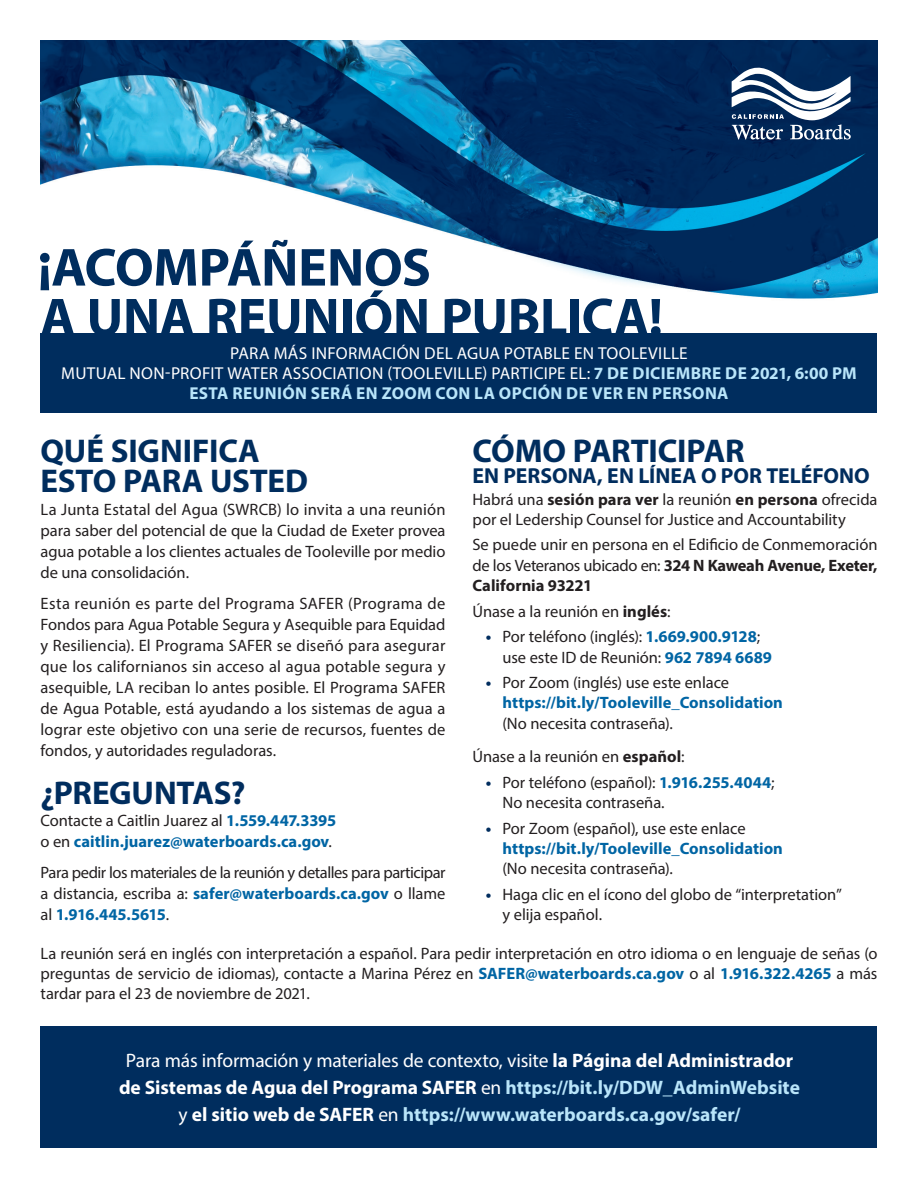
<style>
.page{position:relative;width:918px;height:1188px;background:#fff}
.page>*{position:absolute;margin:0;border:0;box-sizing:border-box;transform-origin:0 0}
.H1_Title01{font:700 54px "Myriad Pro";letter-spacing:-.005em;color:#002d5e}
.H3_Level01A{font:700 33px/30px "Myriad Pro";letter-spacing:-.005em;color:#002d5e}
.H3_Level01B{font:700 21.75px "Myriad Pro";color:#002d5e}
.P_Text04{font:700 19.5px/27px "Myriad Pro";color:#fff;text-align:center}
.H2_Subtitle{font:17.25px/20.2px "Myriad Pro";letter-spacing:.015em;color:#fff;text-align:center}
.P_Text01{font:16.5px/21px "Myriad Pro";letter-spacing:-.005em;color:#231f20;text-align:justify}
.P_Text03{font:16.5px/20.2px "Myriad Pro";letter-spacing:-.005em;color:#231f20;text-align:justify}
.P_Bulletlist01{font:16.5px/20.2px "Myriad Pro";letter-spacing:-.005em;color:#231f20}
.P_Bulletlist01Last{font:16.5px/20.2px "Myriad Pro";letter-spacing:-.005em;color:#231f20}
.P_Text02{font:700 16.5px/21px "Myriad Pro";color:#0065a4}
.s1{font-weight:700;color:#b9e5fa}
.s2{font-weight:400;color:#231f20}
.s3{font-weight:700;color:#0065a4}
.s4{font-weight:700}
.s5{font-weight:700;color:#002d5e}
.s6{font-weight:400}
.s7{color:#b9e5fa}
</style>
<div class="page">
<img style="left:40px;top:40px;width:838px;height:259px">
<div style="left:40px;top:1026px;width:838px;height:122px;background:#002d5e"></div>
<div style="left:40px;top:333px;width:838px;height:80px;background:#002d5e"></div>
<svg style="left:732px;top:68px;width:119px;height:72px"></svg>
<h1 class="H1_Title01" style="left:38px;top:232px;width:395px">¡ACOMPÁÑENOS</h1>
<h1 class="H1_Title01" style="left:40px;top:282px;width:624px">A UNA REUNIÓN PUBLICA!</h1>
<h2 class="H2_Subtitle" style="left:61px;top:343px;width:797px">PARA MÁS INFORMACIÓN DEL AGUA POTABLE EN TOOLEVILLE<br>MUTUAL NON-PROFIT WATER ASSOCIATION (TOOLEVILLE) PARTICIPE EL: <span class="s1">7 DE DICIEMBRE DE 2021, 6:00 PM<br>ESTA REUNIÓN SERÁ EN ZOOM CON LA OPCIÓN DE VER EN PERSONA</span></h2>
<h3 class="H3_Level01A" style="left:40px;top:435px;width:269px">QUÉ SIGNIFICA<br>ESTO PARA USTED</h3>
<p class="P_Text01" style="left:40px;top:499px;width:407px">La Junta Estatal del Agua (SWRCB) lo invita a una reunión para saber del potencial de que la Ciudad de Exeter provea agua potable a los clientes actuales de Tooleville por medio de una consolidación.</p>
<p class="P_Text01" style="left:40px;top:592px;width:407px">Esta reunión es parte del Programa SAFER (Programa de Fondos para Agua Potable Segura y Asequible para Equidad y Resiliencia). El Programa SAFER se diseñó para asegurar que los californianos sin acceso al agua potable segura y asequible, LA reciban lo antes posible. El Programa SAFER de Agua Potable, está ayudando a los sistemas de agua a lograr este objetivo con una serie de recursos, fuentes de fondos, y autoridades reguladoras.</p>
<h3 class="H3_Level01A" style="left:40px;top:776px;width:207px">¿PREGUNTAS?</h3>
<p class="P_Text02" style="left:40px;top:810px;width:297px"><span class="s2">Contacte a Caitlin Juarez al</span> 1.559.447.3395 <span class="s2">o en</span> caitlin.juarez@waterboards.ca.gov<span class="s2">.</span></p>
<p class="P_Text01" style="left:40px;top:862px;width:407px">Para pedir los materiales de la reunión y detalles para participar a distancia, escriba a: <span class="s3">safer@waterboards.ca.gov</span> o llame al <span class="s3">1.916.445.5615</span>.</p>
<h3 class="H3_Level01A" style="left:472px;top:435px;width:274px">CÓMO PARTICIPAR</h3>
<h3 class="H3_Level01B" style="left:472px;top:461px;width:399px">EN PERSONA, EN LÍNEA O POR TELÉFONO</h3>
<p class="P_Text03" style="left:472px;top:489px;width:407px">Habrá una <span class="s4">sesión para ver</span> la reunión <span class="s4">en persona</span> ofrecida por el Ledership Counsel for Justice and Accountability</p>
<p class="P_Text03" style="left:473px;top:535px;width:407px">Se puede unir en persona en el Edificio de Conmemoración de los Veteranos ubicado en: <span class="s4">324 N Kaweah Avenue, Exeter, California 93221</span></p>
<p class="P_Text03" style="left:472px;top:601px;width:200px">Únase a la reunión en <span class="s4">inglés</span>:</p>
<p class="P_Bulletlist01" style="left:502px;top:626px;width:271px;text-indent:-16px"><span class="s5">•</span> Por teléfono (inglés): <span class="s3">1.669.900.9128</span>; use este ID de Reunión: <span class="s3">962 7894 6689</span></p>
<p class="P_Bulletlist01Last" style="left:502px;top:672px;width:282px;text-indent:-16px"><span class="s5">•</span> Por Zoom (inglés) use este enlace <span class="s3">https://bit.ly/Tooleville_Consolidation </span>(No necesita contraseña).</p>
<p class="P_Text03" style="left:472px;top:747px;width:214px">Únase a la reunión en <span class="s4">español</span>:</p>
<p class="P_Bulletlist01" style="left:502px;top:772px;width:274px;text-indent:-16px"><span class="s5">•</span> Por teléfono (español): <span class="s3">1.916.255.4044</span>;<br>No necesita contraseña.</p>
<p class="P_Bulletlist01" style="left:502px;top:818px;width:282px;text-indent:-17px"><span class="s5">•</span> Por Zoom (español), use este enlace <span class="s3">https://bit.ly/Tooleville_Consolidation </span>(No necesita contraseña).</p>
<p class="P_Bulletlist01Last" style="left:502px;top:884px;width:341px;text-indent:-16px"><span class="s5">•</span> Haga clic en el ícono del globo de “interpretation” y elija español.</p>
<p class="P_Text03" style="left:40px;top:943px;width:839px">La reunión será en inglés con interpretación a español. Para pedir interpretación en otro idioma o en lenguaje de señas (o preguntas de servicio de idiomas), contacte a Marina Pérez en <span class="s3">SAFER@waterboards.ca.gov</span> o al <span class="s3">1.916.322.4265</span> a más tardar para el 23 de noviembre de 2021.</p>
<p class="P_Text04" style="left:119px;top:1046px;width:682px"><span class="s6">Para más información y materiales de contexto, visite</span> la Página del Administrador de Sistemas de Agua del Programa SAFER <span class="s6">en</span> <span class="s7">https://bit.ly/DDW_AdminWebsite </span><span class="s6">y</span> el sitio web de SAFER <span class="s6">en</span> <span class="s7">https://www.waterboards.ca.gov/safer/</span></p>
</div>
